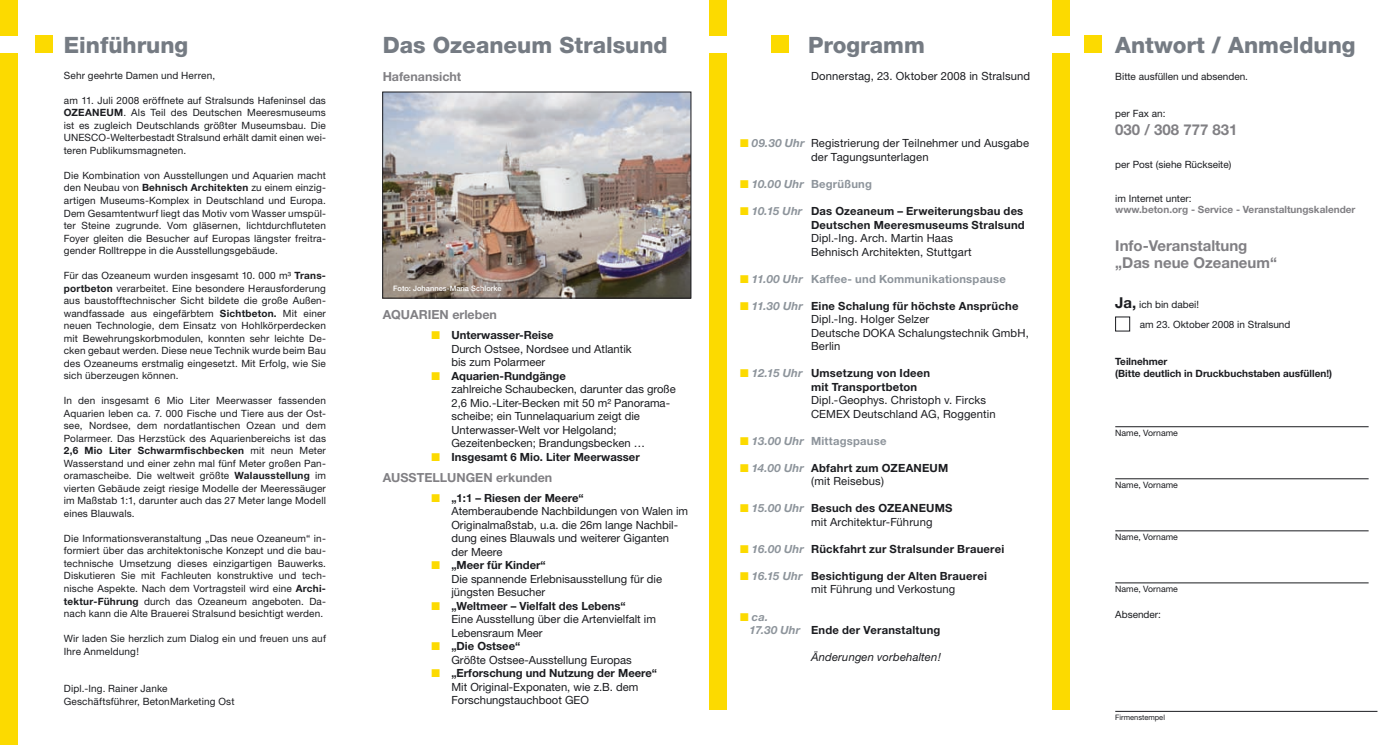
<style>
.page{position:relative;width:1389px;height:745px;background:#fff}
.page>*{position:absolute;margin:0;border:0;box-sizing:border-box;transform-origin:0 0}
.t1{font:800 22.5px "Helvetica Neue";color:#757b83}
.t2{font:700 15px/17.5px "Helvetica Neue";color:#818084}
.t3{font:700 12.5px "Helvetica Neue";color:#818084}
.t4{font:11.25px/13.5px "Helvetica Neue";color:#1b1c20}
.t5{font:700 11.25px/13.5px "Helvetica Neue";letter-spacing:.015em;color:#1b1c20}
.t6{font:700 11.25px "Helvetica Neue";letter-spacing:.02em;color:#8d949b}
.t7{font:italic 11.25px "Helvetica Neue";letter-spacing:.015em;color:#1b1c20}
.t8{font:10px/12.5px "Helvetica Neue";letter-spacing:.015em;color:#1b1c20;text-align:justify}
.t9{font:700 10px/12.5px "Helvetica Neue";color:#1b1c20}
.t10{font:700 10px "Helvetica Neue";color:#818084}
.t11{font:8.75px "Helvetica Neue";color:#1b1c20}
.t12{font:500 7.5px "Helvetica Neue";color:#fff}
.t13{font:7.5px "Helvetica Neue";color:#1b1c20}
.s1{font-weight:700}
.s2{font-weight:700;font-style:italic;color:#8d949b}
.s3{font-style:italic}
.s4{font-style:italic;color:#8d949b}
.s5{font-weight:400}
.s6{font-weight:700;font-size:15px}
</style>
<div class="page">
<div style="left:35px;top:35px;width:18px;height:18px;background:#fcda00"></div>
<div style="left:0;top:0;width:18px;height:35px;background:#fcda00"></div>
<div style="left:0;top:53px;width:18px;height:691px;background:#fcda00"></div>
<div style="left:709px;top:0;width:17px;height:35px;background:#fcda00"></div>
<div style="left:771px;top:35px;width:17px;height:18px;background:#fcda00"></div>
<div style="left:709px;top:53px;width:17px;height:656px;background:#fcda00"></div>
<div style="left:1084px;top:35px;width:18px;height:18px;background:#fcda00"></div>
<div style="left:1052px;top:0;width:18px;height:35px;background:#fcda00"></div>
<div style="left:1052px;top:53px;width:18px;height:656px;background:#fcda00"></div>
<hr style="left:1115px;top:710px;width:262px;height:1px;background:#1b1c20">
<hr style="left:1115px;top:426px;width:254px;height:1px;background:#1b1c20">
<hr style="left:1115px;top:478px;width:254px;height:1px;background:#1b1c20">
<hr style="left:1115px;top:530px;width:254px;height:1px;background:#1b1c20">
<hr style="left:1115px;top:582px;width:254px;height:1px;background:#1b1c20">
<div style="left:1115px;top:316px;width:15px;height:15px;border:1px solid #1b1c20"></div>
<img style="left:385px;top:94px;width:304px;height:202px">
<div style="left:383px;top:92px;width:308px;height:206px;border:1px solid #1b1c20"></div>
<h1 class="t1" style="left:383px;top:32px;width:287px">Das Ozeaneum Stralsund</h1>
<h1 class="t1" style="left:1115px;top:31px;width:242px">Antwort / Anmeldung</h1>
<h1 class="t1" style="left:64px;top:31px;width:126px">Einführung</h1>
<h1 class="t1" style="left:808px;top:32px;width:118px">Programm</h1>
<p class="t4" style="left:811px;top:69px;width:221px">Donnerstag, 23. Oktober 2008 in Stralsund</p>
<p class="t8" style="left:64px;top:69px;width:153px">Sehr geehrte Damen und Herren,</p>
<p class="t8" style="left:64px;top:94px;width:264px">am 11. Juli 2008 eröffnete auf Stralsunds Hafeninsel das <span class="s1">OZEANEUM</span>. Als Teil des Deutschen Meeresmuseums ist es zugleich Deutschlands größter Museumsbau. Die UNESCO-Welterbestadt Stralsund erhält damit einen wei&shy;teren Publikumsmagneten.</p>
<p class="t8" style="left:64px;top:169px;width:264px">Die Kombination von Ausstellungen und Aquarien macht den Neubau von <span class="s1">Behnisch Architekten</span> zu einem einzig&shy;artigen Museums-Komplex in Deutschland und Europa.<br>Dem Gesamtentwurf liegt das Motiv vom Wasser umspül&shy;ter Steine zugrunde. Vom gläsernen, lichtdurchfluteten Foyer gleiten die Besucher auf Europas längster freitra&shy;gender Rolltreppe in die Ausstellungsgebäude.</p>
<p class="t8" style="left:64px;top:269px;width:264px">Für das Ozeaneum wurden insgesamt 10. 000 m³ <span class="s1">Trans&shy;portbeton</span> verarbeitet. Eine besondere Herausforderung aus baustofftechnischer Sicht bildete die große Außen&shy;wandfassade aus eingefärbtem <span class="s1">Sichtbeton.</span> Mit einer neuen Technologie, dem Einsatz von Hohlkörperdecken mit Bewehrungskorbmodulen, konnten sehr leichte De&shy;cken gebaut werden. Diese neue Technik wurde beim Bau des Ozeaneums erstmalig eingesetzt. Mit Erfolg, wie Sie sich überzeugen können.</p>
<p class="t8" style="left:64px;top:394px;width:264px">In den insgesamt 6 Mio Liter Meerwasser fassenden Aquarien leben ca. 7. 000 Fische und Tiere aus der Ost&shy;see, Nordsee, dem nordatlantischen Ozean und dem Polarmeer. Das Herzstück des Aquarienbereichs ist das <span class="s1">2,6 Mio Liter Schwarmfischbecken</span> mit neun Meter Wasserstand und einer zehn mal fünf Meter großen Pan&shy;oramascheibe. Die weltweit größte <span class="s1">Walausstellung</span> im vierten Gebäude zeigt riesige Modelle der Meeressäuger im Maßstab 1:1, darunter auch das 27 Meter lange Modell eines Blauwals.</p>
<p class="t8" style="left:64px;top:531px;width:264px">Die Informationsveranstaltung „Das neue Ozeaneum“ in&shy;formiert über das architektonische Konzept und die bau&shy;technische Umsetzung dieses einzigartigen Bauwerks.<br>Diskutieren Sie mit Fachleuten konstruktive und tech&shy;nische Aspekte. Nach dem Vortragsteil wird eine <span class="s1">Archi&shy;tektur-Führung</span> durch das Ozeaneum angeboten. Da&shy;nach kann die Alte Brauerei Stralsund besichtigt werden.</p>
<p class="t8" style="left:64px;top:631px;width:264px">Wir laden Sie herzlich zum Dialog ein und freuen uns auf<br>Ihre Anmeldung!</p>
<p class="t8" style="left:64px;top:681px;width:172px">Dipl.-Ing. Rainer Janke<br>Geschäftsführer, BetonMarketing Ost</p>
<p class="t3" style="left:383px;top:68px;width:80px">Hafenansicht</p>
<p class="t8" style="left:1115px;top:70px;width:134px">Bitte ausfüllen und absenden.</p>
<p class="t8" style="left:1115px;top:107px;width:52px">per Fax an:</p>
<h2 class="t2" style="left:1115px;top:120px;width:124px">030 / 308 777 831</h2>
<p class="t4" style="left:811px;top:136px;width:220px;text-indent:-59px"><span class="s2">09.30 Uhr</span> Registrierung der Teilnehmer und Ausgabe der Tagungsunterlagen</p>
<p class="t6" style="left:752px;top:177px;width:122px"><span class="s3">10.00 Uhr</span> Begrüßung</p>
<p class="t5" style="left:752px;top:204px;width:274px;text-align:right"><span class="s4">10.15 Uhr</span> Das Ozeaneum – Erweiterungsbau des<br>Deutschen Meeresmuseums Stralsund</p>
<p class="t4" style="left:811px;top:231px;width:162px">Dipl.-Ing. Arch. Martin Haas<br>Behnisch Architekten, Stuttgart</p>
<p class="t6" style="left:752px;top:271px;width:255px"><span class="s3">11.00 Uhr</span> Kaffee- und Kommunikationspause</p>
<p class="t4" style="left:811px;top:298px;width:219px;text-indent:-59px"><span class="s2">11.30 Uhr</span> <span class="s1">Eine Schalung für höchste Ansprüche<br></span>Dipl.-Ing. Holger Selzer<br>Deutsche DOKA Schalungstechnik GmbH,<br>Berlin</p>
<p class="t5" style="left:811px;top:366px;width:121px;text-indent:-59px"><span class="s4">12.15 Uhr</span> Umsetzung von Ideen mit Transportbeton</p>
<p class="t4" style="left:811px;top:393px;width:186px">Dipl.-Geophys. Christoph v. Fircks<br>CEMEX Deutschland AG, Roggentin</p>
<p class="t6" style="left:752px;top:433px;width:136px"><span class="s3">13.00 Uhr</span> Mittagspause</p>
<p class="t5" style="left:752px;top:460px;width:198px;text-align:center"><span class="s4">14.00 Uhr</span> Abfahrt zum OZEANEUM <span class="s5">(mit Reisebus)</span></p>
<p class="t4" style="left:811px;top:501px;width:143px;text-indent:-59px"><span class="s2">15.00 Uhr</span> <span class="s1">Besuch des OZEANEUMS </span>mit Architektur-Führung</p>
<p class="t5" style="left:752px;top:541px;width:254px"><span class="s4">16.00 Uhr</span> Rückfahrt zur Stralsunder Brauerei</p>
<p class="t5" style="left:811px;top:568px;width:177px;text-indent:-59px"><span class="s4">16.15 Uhr</span> Besichtigung der Alten Brauerei <span class="s5">mit Führung und Verkostung</span></p>
<p class="t5" style="left:750px;top:609px;width:192px"><span class="s4">ca.<br>17.30 Uhr</span> Ende der Veranstaltung</p>
<p class="t7" style="left:811px;top:649px;width:131px">Änderungen vorbehalten!</p>
<p class="t8" style="left:1115px;top:158px;width:118px">per Post (siehe Rückseite)</p>
<p class="t8" style="left:1115px;top:192px;width:78px">im Internet unter:</p>
<p class="t10" style="left:1115px;top:203px;width:242px">www.beton.org - Service - Veranstaltungskalender</p>
<h2 class="t2" style="left:1115px;top:236px;width:163px">Info-Veranstaltung „Das neue Ozeaneum“</h2>
<p class="t12" style="left:393px;top:284px;width:110px">Foto: Johannes-Maria Schlorke</p>
<p class="t3" style="left:383px;top:307px;width:116px">AQUARIEN erleben</p>
<p class="t8" style="left:1115px;top:297px;width:85px"><span class="s6">Ja,</span> ich bin dabei!</p>
<p class="t8" style="left:1140px;top:317px;width:152px">am 23. Oktober 2008 in Stralsund</p>
<p class="t5" style="left:451px;top:328px;width:104px">Unterwasser-Reise</p>
<p class="t4" style="left:451px;top:341px;width:182px">Durch Ostsee, Nordsee und Atlantik bis zum Polarmeer</p>
<p class="t5" style="left:451px;top:368px;width:116px">Aquarien-Rundgänge</p>
<p class="t4" style="left:451px;top:382px;width:226px">zahlreiche Schaubecken, darunter das große 2,6 Mio.-Liter-Becken mit 50 m² Panorama&shy;scheibe; ein Tunnelaquarium zeigt die Unterwasser-Welt vor Helgoland; Gezeitenbecken; Brandungsbecken …</p>
<p class="t5" style="left:451px;top:449px;width:190px">Insgesamt 6 Mio. Liter Meerwasser</p>
<p class="t5" style="left:451px;top:490px;width:134px">„1:1 – Riesen der Meere“</p>
<p class="t4" style="left:451px;top:504px;width:238px">Atemberaubende Nachbildungen von Walen im Originalmaßstab, u.a. die 26m lange Nachbil&shy;dung eines Blauwals und weiterer Giganten der Meere</p>
<p class="t5" style="left:451px;top:558px;width:96px">„Meer für Kinder“</p>
<p class="t4" style="left:451px;top:571px;width:212px">Die spannende Erlebnisausstellung für die jüngsten Besucher</p>
<p class="t5" style="left:451px;top:598px;width:176px">„Weltmeer – Vielfalt des Lebens“</p>
<p class="t4" style="left:451px;top:612px;width:206px">Eine Ausstellung über die Artenvielfalt im<br>Lebensraum Meer</p>
<p class="t5" style="left:451px;top:639px;width:70px">„Die Ostsee“</p>
<p class="t4" style="left:451px;top:652px;width:182px">Größte Ostsee-Ausstellung Europas</p>
<p class="t5" style="left:451px;top:666px;width:207px">„Erforschung und Nutzung der Meere“</p>
<p class="t4" style="left:451px;top:679px;width:189px">Mit Original-Exponaten, wie z.B. dem<br>Forschungstauchboot GEO</p>
<p class="t9" style="left:1115px;top:354px;width:218px">Teilnehmer<br>(Bitte deutlich in Druckbuchstaben ausfüllen!)</p>
<p class="t11" style="left:1115px;top:427px;width:64px">Name, Vorname</p>
<p class="t3" style="left:383px;top:469px;width:171px">AUSSTELLUNGEN erkunden</p>
<p class="t11" style="left:1115px;top:479px;width:64px">Name, Vorname</p>
<p class="t11" style="left:1115px;top:531px;width:64px">Name, Vorname</p>
<p class="t11" style="left:1115px;top:583px;width:64px">Name, Vorname</p>
<p class="t8" style="left:1115px;top:607px;width:47px">Absender:</p>
<p class="t13" style="left:1115px;top:712px;width:51px">Firmenstempel</p>
</div>
